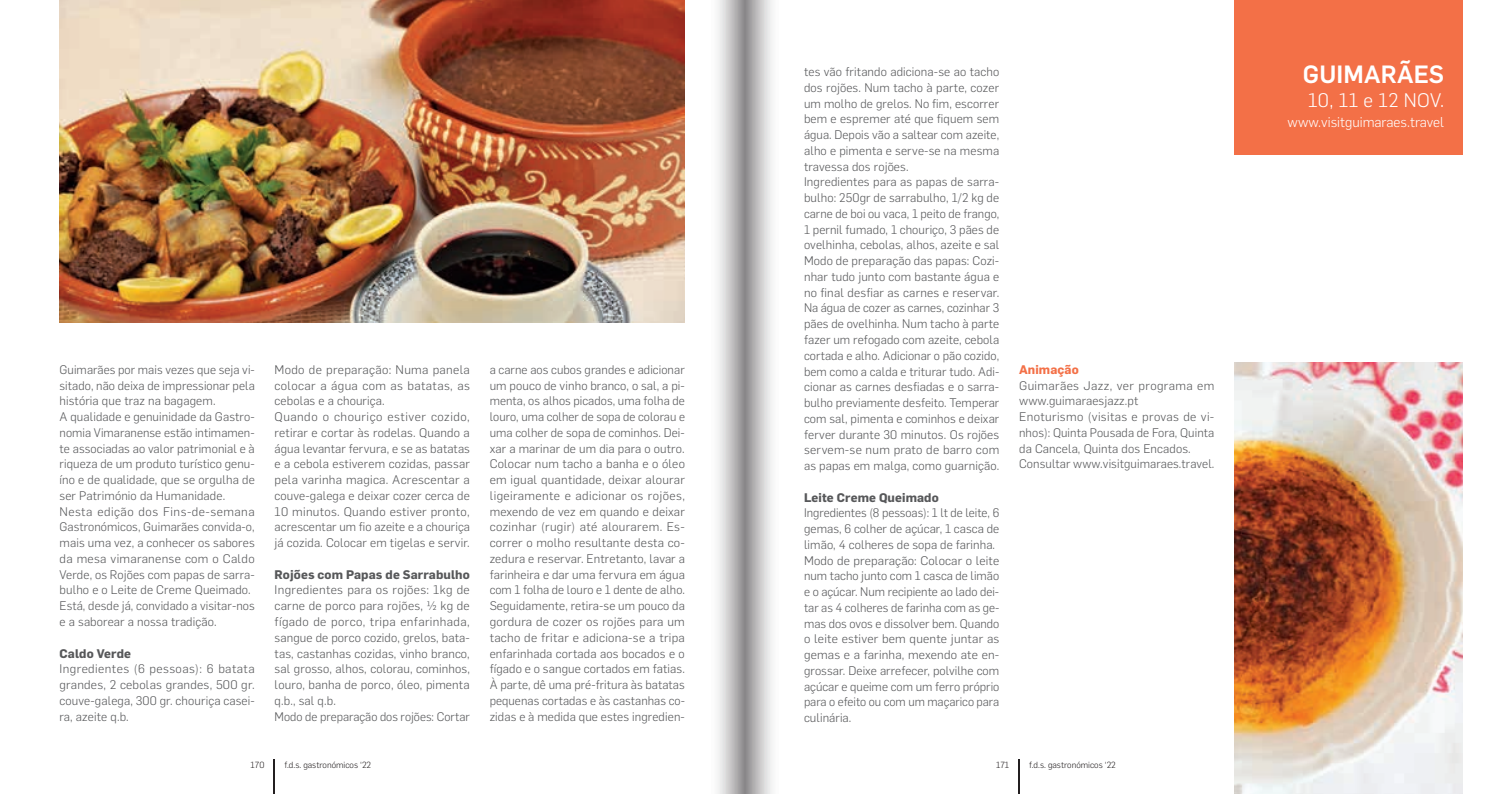
<style>
.page{position:relative;width:1489px;height:794px;background:#fff}
.page>*{position:absolute;margin:0;border:0;box-sizing:border-box;transform-origin:0 0}
.t1{font:500 24.5px "Flama";letter-spacing:.01em;color:#fff}
.t2{font:300 19.25px "Flama";letter-spacing:.02em;color:#fff}
.t3{font:300 14px "Flama";color:#fff}
.t4{font:300 12.25px/15.8px "Flama";letter-spacing:.01em;color:#57585a}
.t5{font:700 12.25px "Flama";letter-spacing:.01em;color:#57585a}
.t6{font:700 12.25px "Flama";letter-spacing:.01em;color:#f37047}
.t7{font:300 8.75px "Flama";color:#231f20}
</style>
<div class="page">
<hr style="left:1018px;top:759px;width:1px;height:35px;background:#231f20">
<hr style="left:273px;top:759px;width:2px;height:35px;background:#231f20">
<div style="left:1234px;top:0;width:228px;height:155px;background:#f37047"></div>
<img style="left:60px;top:0;width:625px;height:322px">
<img style="left:1234px;top:362px;width:228px;height:432px">
<svg style="left:744px;top:0;width:28px;height:794px"></svg>
<svg style="left:718px;top:0;width:26px;height:794px"></svg>
<p class="t4" style="left:60px;top:361px;width:197px">Guimarães por mais vezes que seja vi&shy;sitado, não deixa de impressionar pela história que traz na bagagem.<br>A qualidade e genuinidade da Gastro&shy;nomia Vimaranense estão intimamen&shy;te associadas ao valor patrimonial e à riqueza de um produto turístico genu&shy;íno e de qualidade, que se orgulha de ser Património da Humanidade.<br>Nesta edição dos Fins-de-semana Gastronómicos, Guimarães convida-o, mais uma vez, a conhecer os sabores da mesa vimaranense com o Caldo Verde, os Rojões com papas de sarra&shy;bulho e o Leite de Creme Queimado.<br>Está, desde já, convidado a visitar-nos e a saborear a nossa tradição.</p>
<p class="t5" style="left:60px;top:644px;width:73px">Caldo Verde</p>
<p class="t4" style="left:60px;top:660px;width:197px;text-align:justify">Ingredientes (6 pessoas): 6 batata grandes, 2 cebolas grandes, 500 gr. couve-galega, 300 gr. chouriça casei&shy;ra, azeite q.b.</p>
<p class="t4" style="left:274px;top:361px;width:197px">Modo de preparação: Numa panela colocar a água com as batatas, as cebolas e a chouriça.<br>Quando o chouriço estiver cozido, retirar e cortar às rodelas. Quando a água levantar fervura, e se as batatas e a cebola estiverem cozidas, passar pela varinha magica. Acrescentar a couve-galega e deixar cozer cerca de 10 minutos. Quando estiver pronto, acrescentar um fio azeite e a chouriça já cozida. Colocar em tigelas e servir.</p>
<p class="t5" style="left:274px;top:565px;width:197px">Rojões com Papas de Sarrabulho</p>
<p class="t4" style="left:274px;top:581px;width:197px">Ingredientes para os rojões: 1kg de carne de porco para rojões, ½ kg de fígado de porco, tripa enfarinhada, sangue de porco cozido, grelos, bata&shy;tas, castanhas cozidas, vinho branco, sal grosso, alhos, colorau, cominhos, louro, banha de porco, óleo, pimenta q.b., sal q.b.<br>Modo de preparação dos rojões: Cortar</p>
<p class="t4" style="left:489px;top:361px;width:197px;text-align:justify">a carne aos cubos grandes e adicionar um pouco de vinho branco, o sal, a pi&shy;menta, os alhos picados, uma folha de louro, uma colher de sopa de colorau e uma colher de sopa de cominhos. Dei&shy;xar a marinar de um dia para o outro.<br>Colocar num tacho a banha e o óleo em igual quantidade, deixar alourar ligeiramente e adicionar os rojões, mexendo de vez em quando e deixar cozinhar (rugir) até alourarem. Es&shy;correr o molho resultante desta co&shy;zedura e reservar. Entretanto, lavar a farinheira e dar uma fervura em água com 1 folha de louro e 1 dente de alho.<br>Seguidamente, retira-se um pouco da gordura de cozer os rojões para um tacho de fritar e adiciona-se a tripa enfarinhada cortada aos bocados e o fígado e o sangue cortados em fatias.<br>À parte, dê uma pré-fritura às batatas pequenas cortadas e às castanhas co&shy;zidas e à medida que estes ingredien-</p>
<p class="t4" style="left:804px;top:63px;width:197px">tes vão fritando adiciona-se ao tacho dos rojões. Num tacho à parte, cozer um molho de grelos. No fim, escorrer bem e espremer até que fiquem sem água. Depois vão a saltear com azeite, alho e pimenta e serve-se na mesma travessa dos rojões.<br>Ingredientes para as papas de sarra&shy;bulho: 250gr de sarrabulho, 1/2 kg de carne de boi ou vaca, 1 peito de frango, 1 pernil fumado, 1 chouriço, 3 pães de ovelhinha, cebolas, alhos, azeite e sal Modo de preparação das papas: Cozi&shy;nhar tudo junto com bastante água e no final desfiar as carnes e reservar.<br>Na água de cozer as carnes, cozinhar 3 pães de ovelhinha. Num tacho à parte fazer um refogado com azeite, cebola cortada e alho. Adicionar o pão cozido, bem como a calda e triturar tudo. Adi&shy;cionar as carnes desfiadas e o sarra&shy;bulho previamente desfeito. Temperar com sal, pimenta e cominhos e deixar ferver durante 30 minutos. Os rojões servem-se num prato de barro com as papas em malga, como guarnição.</p>
<p class="t5" style="left:804px;top:488px;width:136px">Leite Creme Queimado</p>
<p class="t4" style="left:804px;top:504px;width:197px">Ingredientes (8 pessoas): 1 lt de leite, 6 gemas, 6 colher de açúcar, 1 casca de limão, 4 colheres de sopa de farinha.<br>Modo de preparação: Colocar o leite num tacho junto com 1 casca de limão e o açúcar. Num recipiente ao lado dei&shy;tar as 4 colheres de farinha com as ge&shy;mas dos ovos e dissolver bem. Quando o leite estiver bem quente juntar as gemas e a farinha, mexendo ate en&shy;grossar. Deixe arrefecer, polvilhe com açúcar e queime com um ferro próprio para o efeito ou com um maçarico para culinária.</p>
<p class="t6" style="left:1019px;top:361px;width:61px">Animação</p>
<p class="t4" style="left:1019px;top:377px;width:197px">Guimarães Jazz, ver programa em www.guimaraesjazz.pt<br>Enoturismo (visitas e provas de vi&shy;nhos): Quinta Pousada de Fora, Quinta da Cancela, Quinta dos Encados.<br>Consultar www.visitguimaraes.travel.</p>
<p class="t7" style="left:250px;top:758px;width:15px">170</p>
<p class="t7" style="left:284px;top:758px;width:88px">f.d.s. gastronómicos ‘22</p>
<p class="t7" style="left:995px;top:758px;width:15px">171</p>
<p class="t7" style="left:1029px;top:758px;width:88px">f.d.s. gastronómicos ‘22</p>
<h1 class="t1" style="left:1302px;top:56px;width:143px">GUIMARÃES</h1>
<h2 class="t2" style="left:1307px;top:87px;width:138px">10, 11 e 12 NOV.</h2>
<p class="t3" style="left:1287px;top:112px;width:158px">www.visitguimaraes.travel</p>
</div>
